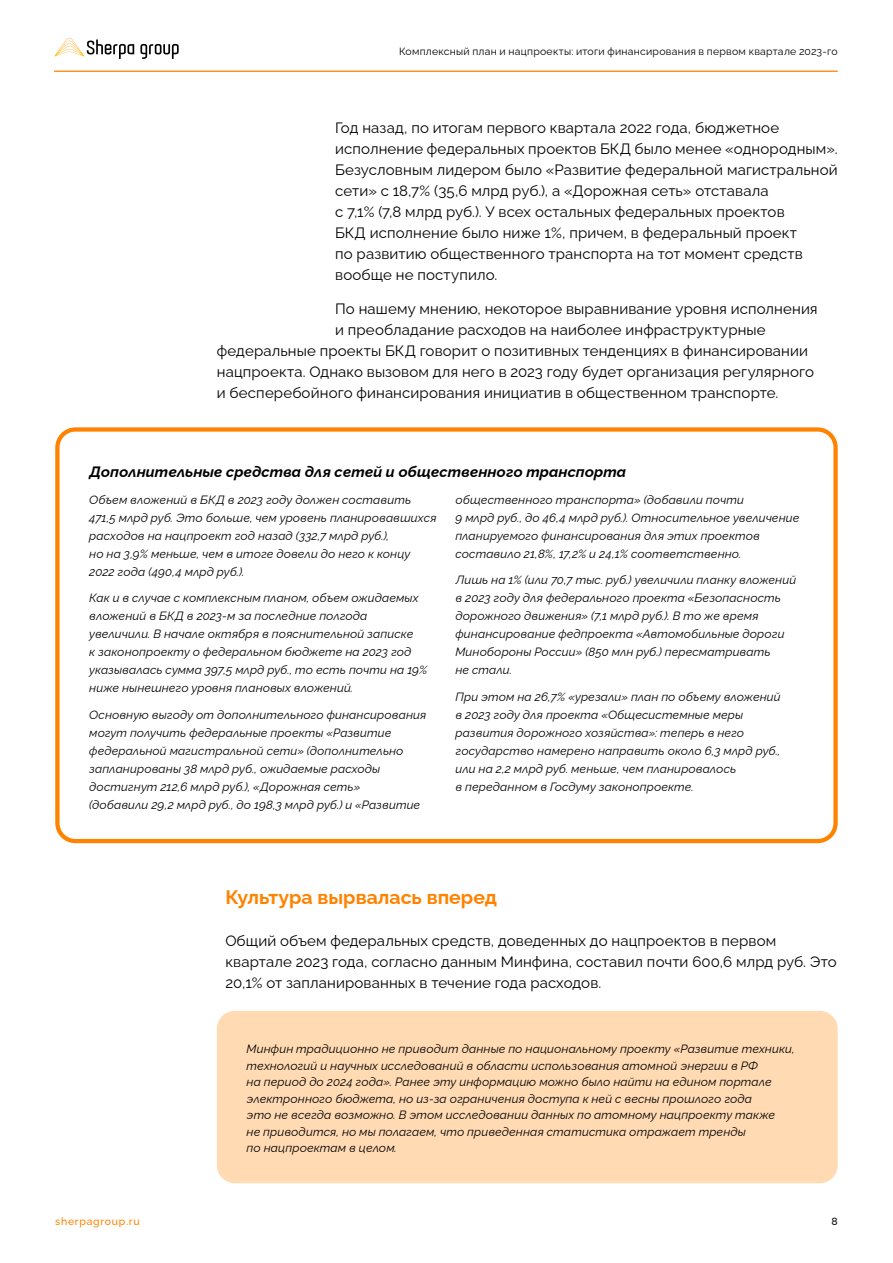
<style>
.page{position:relative;width:893px;height:1263px;background:#fff}
.page>*{position:absolute;margin:0;border:0;box-sizing:border-box;transform-origin:0 0}
.t1{font:700 19.5px "Raleway";color:#ff8200}
.t2{font:15px/21px "Raleway";letter-spacing:.01em;color:#000}
.t3{font:italic 700 15px "Raleway";color:#000}
.t4{font:italic 12px/18px "Raleway";letter-spacing:.01em;color:#000}
.t5{font:10.5px "Raleway";letter-spacing:.025em;color:#000}
.t6{font:500 10.5px "Raleway";letter-spacing:.07em;color:#ff8200}
.t7{font:500 10.5px "Raleway";color:#000}
</style>
<div class="page">
<hr style="left:54px;top:71px;width:784px;height:1px;background:#ff8200">
<svg style="left:54px;top:38px;width:125px;height:21px"></svg>
<div style="left:55px;top:427px;width:783px;height:416px;border:4px solid #ff8200;border-radius:18px"></div>
<div style="left:217px;top:1011px;width:621px;height:172px;background:#ffdab3;border-radius:18px"></div>
<p class="t5" style="left:399px;top:43px;width:440px">Комплексный план и нацпроекты: итоги финансирования в первом квартале 2023‑го</p>
<p class="t2" style="left:335px;top:116px;width:504px">Год назад, по итогам первого квартала 2022 года, бюджетное исполнение федеральных проектов БКД было менее «однородным».<br>Безусловным лидером было «Развитие федеральной магистральной сети» с 18,7% (35,6 млрд руб.), а «Дорожная сеть» отставала<br>с 7,1% (7,8 млрд руб.). У всех остальных федеральных проектов<br>БКД исполнение было ниже 1%, причем, в федеральный проект<br>по развитию общественного транспорта на тот момент средств вообще не поступило.</p>
<p class="t2" style="left:335px;top:296px;width:484px">По нашему мнению, некоторое выравнивание уровня исполнения</p>
<p class="t2" style="left:335px;top:317px;width:432px">и преобладание расходов на наиболее инфраструктурные</p>
<p class="t2" style="left:217px;top:338px;width:593px">федеральные проекты БКД говорит о позитивных тенденциях в финансировании</p>
<p class="t2" style="left:217px;top:359px;width:599px">нацпроекта. Однако вызовом для него в 2023 году будет организация регулярного</p>
<p class="t2" style="left:217px;top:380px;width:563px">и бесперебойного финансирования инициатив в общественном транспорте.</p>
<p class="t3" style="left:89px;top:460px;width:538px">Дополнительные средства для сетей и общественного транспорта</p>
<p class="t4" style="left:89px;top:489px;width:349px">Объем вложений в БКД в 2023 году должен составить 471,5 млрд руб. Это больше, чем уровень планировавшихся расходов на нацпроект год назад (332,7 млрд руб.),<br>но на 3,9% меньше, чем в итоге довели до него к концу 2022 года (490,4 млрд руб.).</p>
<p class="t4" style="left:89px;top:587px;width:340px">Как и в случае с комплексным планом, объем ожидаемых вложений в БКД в 2023‑м за последние полгода увеличили. В начале октября в пояснительной записке<br>к законопроекту о федеральном бюджете на 2023 год указывалась сумма 397,5 млрд руб., то есть почти на 19% ниже нынешнего уровня плановых вложений.</p>
<p class="t4" style="left:89px;top:704px;width:339px">Основную выгоду от дополнительного финансирования могут получить федеральные проекты «Развитие федеральной магистральной сети» (дополнительно запланированы 38 млрд руб., ожидаемые расходы достигнут 212,6 млрд руб.), «Дорожная сеть»<br>(добавили 29,2 млрд руб., до 198,3 млрд руб.) и «Развитие</p>
<p class="t4" style="left:455px;top:489px;width:345px">общественного транспорта» (добавили почти<br>9 млрд руб., до 46,4 млрд руб.). Относительное увеличение планируемого финансирования для этих проектов составило 21,8%, 17,2% и 24,1% соответственно.</p>
<p class="t4" style="left:455px;top:569px;width:342px">Лишь на 1% (или 70,7 тыс. руб.) увеличили планку вложений в 2023 году для федерального проекта «Безопасность дорожного движения» (7,1 млрд руб.). В то же время финансирование федпроекта «Автомобильные дороги Минобороны России» (850 млн руб.) пересматривать<br>не стали.</p>
<p class="t4" style="left:455px;top:686px;width:327px">При этом на 26,7% «урезали» план по объему вложений в 2023 году для проекта «Общесистемные меры развития дорожного хозяйства»: теперь в него государство намерено направить около 6,3 млрд руб., или на 2,2 млрд руб. меньше, чем планировалось<br>в переданном в Госдуму законопроекте.</p>
<h1 class="t1" style="left:225px;top:881px;width:273px">Культура вырвалась вперед</h1>
<p class="t2" style="left:225px;top:929px;width:613px">Общий объем федеральных средств, доведенных до нацпроектов в первом квартале 2023 года, согласно данным Минфина, составил почти 600,6 млрд руб. Это<br>20,1% от запланированных в течение года расходов.</p>
<p class="t4" style="left:247px;top:1039px;width:549px;line-height:16.5px">Минфин традиционно не приводит данные по национальному проекту «Развитие техники, технологий и научных исследований в области использования атомной энергии в РФ<br>на период до 2024 года». Ранее эту информацию можно было найти на едином портале электронного бюджета, но из‑за ограничения доступа к ней с весны прошлого года<br>это не всегда возможно. В этом исследовании данных по атомному нацпроекту также<br>не приводится, но мы полагаем, что приведенная статистика отражает тренды<br>по нацпроектам в целом.</p>
<p class="t6" style="left:55px;top:1212px;width:86px">sherpagroup.ru</p>
<p class="t7" style="left:831px;top:1212px;width:8px">8</p>
</div>
